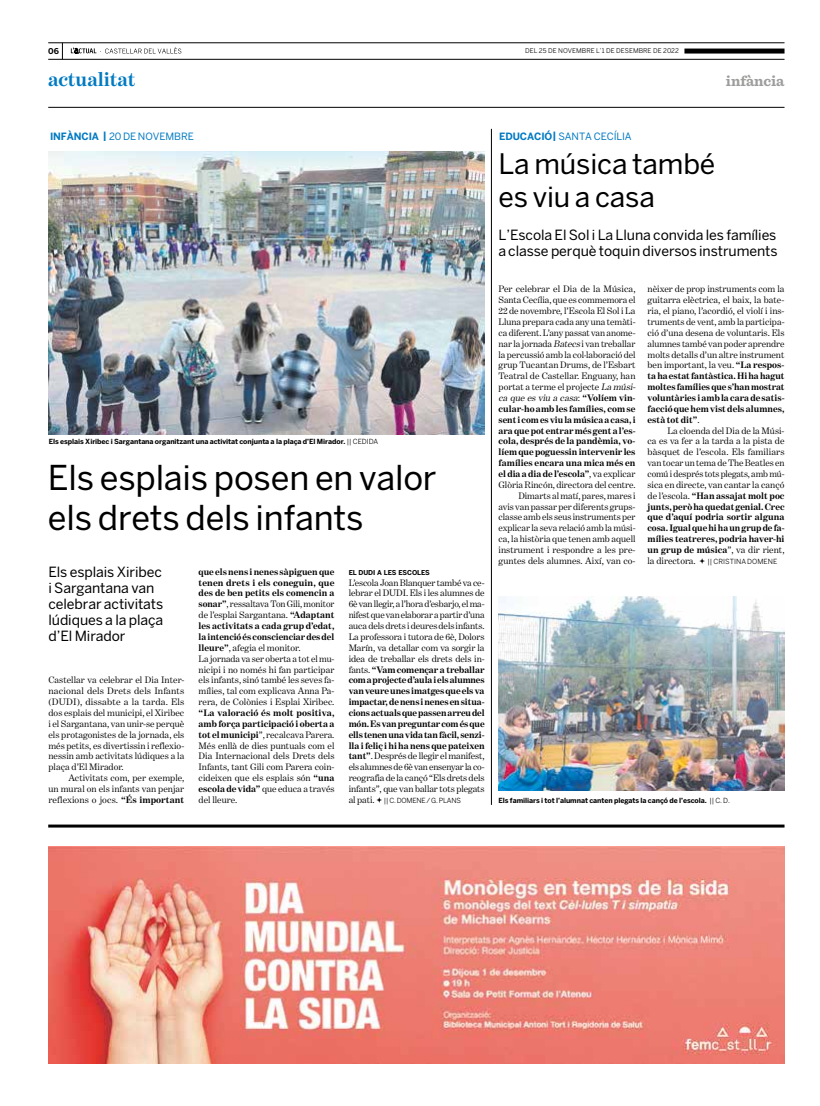
<style>
.page{position:relative;width:820px;height:1106px;background:#fff}
.page>*{position:absolute;margin:0;border:0;box-sizing:border-box;transform-origin:0 0}
.t1{font:34px/40px "Benton Sans";letter-spacing:-.005em;color:#000}
.t2{font:28px/33px "Benton Sans";letter-spacing:-.005em;color:#000}
.t3{font:700 20px "Benton Modern One";letter-spacing:-.005em;color:#007ac2}
.t4{font:700 15px "Sentinel";letter-spacing:-.005em;color:#9d9d9c}
.t5{font:14px/16px "Benton Sans";letter-spacing:-.005em;color:#000}
.t6{font:10px "Benton Sans";letter-spacing:-.005em;color:#007ac2}
.t7{font:9.5px/10.9px "Benton Modern One";color:#000;text-align:justify}
.t8{font:700 8px "Benton Sans";color:#000}
.t9{font:700 7px "Benton Sans";letter-spacing:-.01em;color:#000}
.t10{font:7px "Benton Sans";letter-spacing:.005em;color:#000}
.t11{font:7px "Benton Sans";letter-spacing:-.025em;color:#000}
.t12{font:700 6.7px "Benton Sans";letter-spacing:-.01em;color:#000}
.t13{font:6.5px "Benton Sans";letter-spacing:.005em;color:#000}
.s1{font-weight:700}
.s2{font-weight:400}
.s3{font-family:"Benton Modern One";font-size:9.5px}
.s4{font-style:italic}
</style>
<div class="page">
<svg style="left:62px;top:44px;width:1px;height:15px"></svg>
<hr style="left:48px;top:107px;width:736px;height:1px;background:#000">
<hr style="left:48px;top:43px;width:736px;height:1px;background:#000">
<hr style="left:48px;top:59px;width:736px;height:1px;background:#000">
<div style="left:684px;top:49px;width:100px;height:5px;background:#000"></div>
<svg style="left:71px;top:47px;width:110px;height:7px"></svg>
<img style="left:48px;top:846px;width:736px;height:217px">
<svg style="left:699px;top:558px;width:5px;height:6px"></svg>
<hr style="left:48px;top:824px;width:736px;height:3px;background:#000">
<img style="left:498px;top:596px;width:286px;height:194px">
<img style="left:49px;top:152px;width:435px;height:282px">
<svg style="left:376px;top:797px;width:6px;height:5px"></svg>
<hr style="left:491px;top:129px;width:1px;height:676px;background:#000">
<p class="t8" style="left:48px;top:46px;width:12px">06</p>
<p class="t13" style="left:525px;top:47px;width:155px">DEL 25 DE NOVEMBRE L’1 DE DESEMBRE DE 2022</p>
<h3 class="t3" style="left:48px;top:68px;width:89px">actualitat</h3>
<h3 class="t4" style="left:725px;top:69px;width:60px">infància</h3>
<p class="t6" style="left:50px;top:131px;width:145px"><span class="s1">INFÀNCIA |</span> 20 DE NOVEMBRE</p>
<p class="t9" style="left:49px;top:437px;width:331px">Els esplais Xiribec i Sargantana organitzant una activitat conjunta a la plaça d’El Mirador. <span class="s2">|| CEDIDA</span></p>
<h1 class="t1" style="left:48px;top:457px;width:390px">Els esplais posen en valor els drets dels infants</h1>
<h3 class="t5" style="left:48px;top:564px;width:116px">Els esplais Xiribec i Sargantana van celebrar activitats lúdiques a la plaça d’El Mirador</h3>
<p class="t7" style="left:48px;top:674px;width:137px">Castellar va celebrar el Dia Inter&shy;nacional dels Drets dels Infants (DUDI), dissabte a la tarda. Els dos esplais del municipi, el Xiribec i el Sargantana, van unir-se perquè els protagonistes de la jornada, els més petits, es divertissin i reflexio&shy;nessin amb activitats lúdiques a la plaça d’El Mirador.</p>
<p class="t7" style="left:48px;top:772px;width:137px;text-indent:20px">Activitats com, per exemple, un mural on els infants van penjar reflexions o jocs. <span class="s1">“És important</span></p>
<p class="t7" style="left:198px;top:566px;width:137px;text-align:left"><span class="s1">que els nens i nenes sàpiguen que tenen drets i els coneguin, que des de ben petits els comencin a sonar”</span>, ressaltava Ton Gili, monitor de l’esplai Sargantana. <span class="s1">“Adaptant les activitats a cada grup d’edat, la intenció és conscienciar des del lleure”</span>, afegia el monitor.<br>La jornada va ser oberta a tot el mu&shy;nicipi i no només hi fan participar els infants, sinó també les seves fa&shy;mílies, tal com explicava Anna Pa&shy;rera, de Colònies i Esplai Xiribec.</p>
<p class="t7" style="left:198px;top:707px;width:137px"><span class="s1">“La valoració és molt positiva, amb força participació i oberta a tot el municipi</span>”, recalcava Parera.<br>Més enllà de dies puntuals com el Dia Internacional dels Drets dels Infants, tant Gili com Parera coin&shy;cideixen que els esplais són <span class="s1">“una escola de vida”</span> que educa a través del lleure.</p>
<p class="t12" style="left:348px;top:568px;width:83px">EL DUDI A LES ESCOLES</p>
<p class="t7" style="left:348px;top:577px;width:137px">L’escola Joan Blanquer també va ce&shy;lebrar el DUDI. Els i les alumnes de 6è van llegir, a l’hora d’esbarjo, el ma&shy;nifest que van elaborar a partir d’una auca dels drets i deures dels infants.<br>La professora i tutora de 6è, Dolors Marín, va detallar com va sorgir la idea de treballar els drets dels in&shy;fants. <span class="s1">“Vam començar a treballar com a projecte d’aula i els alumnes van veure unes imatges que els va impactar, de nens i nenes en situa&shy;cions actuals que passen arreu del món. Es van preguntar com és que ells tenen una vida tan fàcil, senzi&shy;lla i feliç i hi ha nens que pateixen tant”</span>. Després de llegir el manifest, els alumnes de 6è van ensenyar la co&shy;reografia de la cançó “Els drets dels infants”, que van ballar tots plegats</p>
<p class="t11" style="left:348px;top:796px;width:114px"><span class="s3">al pati.</span> || C. DOMENE / G. PLANS</p>
<p class="t6" style="left:499px;top:131px;width:134px"><span class="s1">EDUCACIÓ|</span> SANTA CECÍLIA</p>
<h2 class="t2" style="left:498px;top:147px;width:218px">La música també es viu a casa</h2>
<h3 class="t5" style="left:498px;top:226px;width:280px">L’Escola El Sol i La Lluna convida les famílies a classe perquè toquin diversos instruments</h3>
<p class="t7" style="left:498px;top:284px;width:140px;text-align:right">Per celebrar el Dia de la Música, Santa Cecília, que es commemora el 22 de novembre, l’Escola El Sol i La Lluna prepara cada any una temàti&shy;ca diferent. L’any passat van anome&shy;nar la jornada <span class="s4">Batecs</span> i van treballar la percussió amb la col·laboració del grup Tucantan Drums, de l’Esbart Teatral de Castellar. Enguany, han portat a terme el projecte <span class="s4">La músi&shy;ca que es viu a casa</span>: <span class="s1">“ Vo l í e m v i n - cular-ho amb les famílies, com se sent i com es viu la música a casa, i ara que pot entrar més gent a l’es&shy;cola, després de la pandèmia, vo&shy;líem que poguessin intervenir les famílies encara una mica més en el dia a dia de l’escola”</span>, va explicar Glòria Rincón, directora del centre.<br>Dimarts al matí, pares, mares i<br>avis van passar per diferents grups&shy;classe amb els seus instruments per explicar la seva relació amb la músi&shy;ca, la història que tenen amb aquell instrument i respondre a les pre&shy;guntes dels alumnes. Així, van co-</p>
<p class="t7" style="left:647px;top:284px;width:138px">nèixer de prop instruments com la guitarra elèctrica, el baix, la bate&shy;ria, el piano, l’acordió, el violí i ins&shy;truments de vent, amb la participa&shy;ció d’una desena de voluntaris. Els alumnes també van poder aprendre molts detalls d’un altre instrument ben important, la veu. <span class="s1">“La respos&shy;ta ha estat fantàstica. Hi ha hagut moltes famílies que s’han mostrat voluntàries i amb la cara de satis&shy;facció que hem vist dels alumnes, està tot dit”</span>.</p>
<p class="t7" style="left:647px;top:425px;width:138px;text-indent:20px">La cloenda del Dia de la Músi&shy;ca es va fer a la tarda a la pista de bàsquet de l’escola. Els familiars van tocar un tema de The Beatles en comú i després tots plegats, amb mú&shy;sica en directe, van cantar la cançó de l’escola. <span class="s1">“Han assajat molt poc junts, però ha quedat genial. Crec que d’aquí podria sortir alguna cosa. Igual que hi ha un grup de fa&shy;mílies teatreres, podria haver-hi un grup de música</span>”, va dir rient,</p>
<p class="t10" style="left:647px;top:557px;width:131px"><span class="s3">la directora.</span> || CRISTINA DOMENE</p>
<p class="t9" style="left:498px;top:796px;width:233px">Els familiars i tot l’alumnat canten plegats la cançó de l’escola. <span class="s2">|| C. D.</span></p>
</div>
